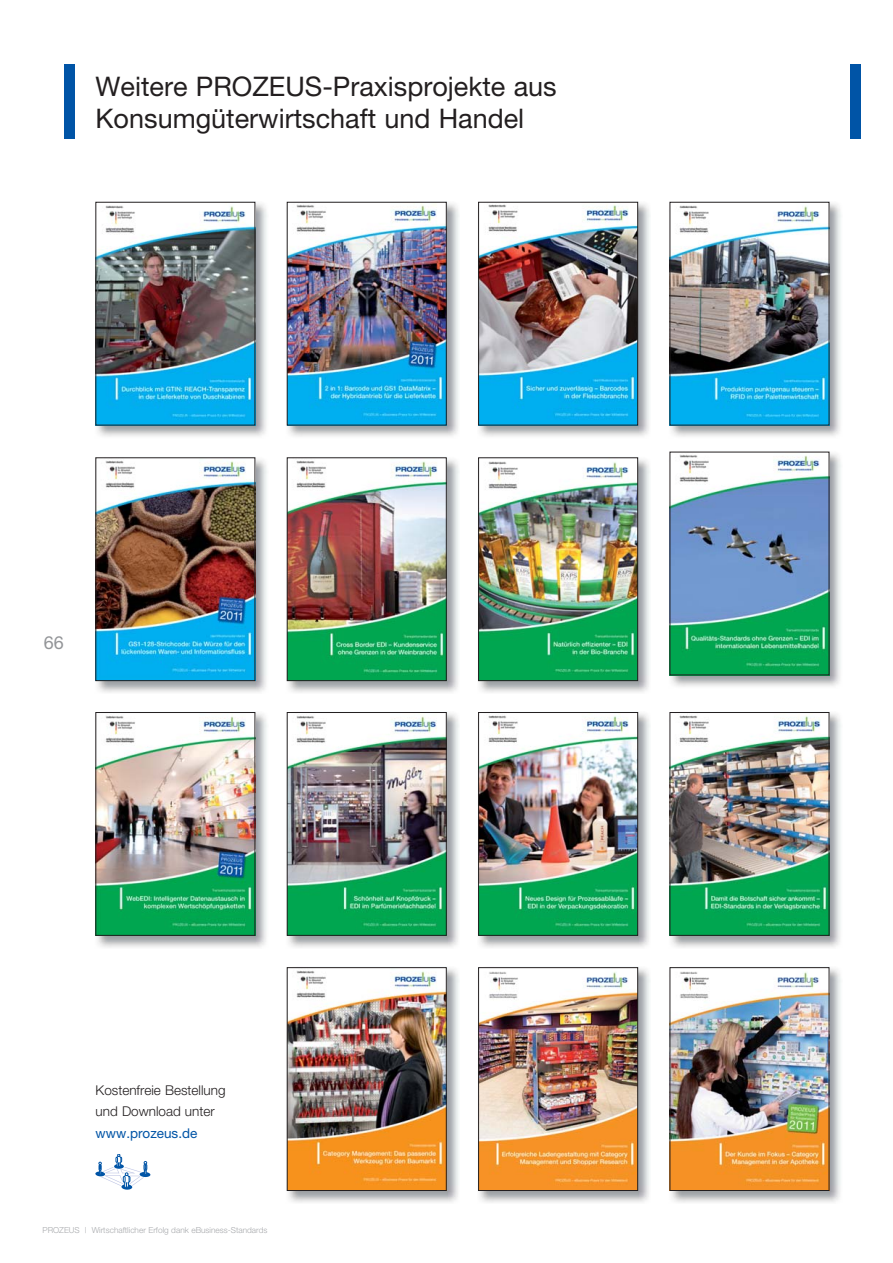
<style>
.page{position:relative;width:893px;height:1263px;background:#fff}
.page>*{position:absolute;margin:0;border:0;box-sizing:border-box;transform-origin:0 0}
.t1{font:27px/32px "Helvetica Neue";color:#231f20}
.t2{font:18px "Helvetica Neue";color:#939598}
.t3{font:300 13.5px/21.3px "Helvetica Neue";color:#231f20}
.t4{font:13.5px "Helvetica Neue";color:#0054a6}
.t5{font:300 8.25px "Helvetica Neue";color:#a7a9ac}
</style>
<div class="page">
<div style="left:64px;top:64px;width:10px;height:74px;background:#0054a6"></div>
<div style="left:850px;top:64px;width:11px;height:74px;background:#0054a6"></div>
<img style="left:286px;top:201px;width:173px;height:236px">
<img style="left:289px;top:204px;width:155px;height:219px">
<div style="left:287px;top:202px;width:159px;height:223px;border:1px solid #231f20"></div>
<img style="left:669px;top:451px;width:172px;height:236px">
<img style="left:672px;top:454px;width:155px;height:219px">
<img style="left:669px;top:712px;width:172px;height:236px">
<img style="left:672px;top:714px;width:155px;height:220px">
<div style="left:670px;top:712px;width:159px;height:224px;border:1px solid #231f20"></div>
<img style="left:95px;top:201px;width:172px;height:236px">
<img style="left:98px;top:204px;width:155px;height:219px">
<div style="left:96px;top:202px;width:159px;height:223px;border:1px solid #231f20"></div>
<img style="left:478px;top:201px;width:172px;height:236px">
<img style="left:480px;top:204px;width:156px;height:219px">
<div style="left:478px;top:202px;width:160px;height:223px;border:1px solid #231f20"></div>
<img style="left:95px;top:712px;width:172px;height:236px">
<img style="left:98px;top:714px;width:155px;height:220px">
<div style="left:96px;top:712px;width:159px;height:224px;border:1px solid #231f20"></div>
<img style="left:479px;top:967px;width:171px;height:236px">
<img style="left:480px;top:969px;width:156px;height:220px">
<div style="left:478px;top:967px;width:160px;height:224px;border:1px solid #231f20"></div>
<img style="left:286px;top:967px;width:173px;height:236px">
<img style="left:289px;top:969px;width:155px;height:220px">
<div style="left:287px;top:967px;width:159px;height:224px;border:1px solid #231f20"></div>
<img style="left:669px;top:201px;width:172px;height:236px">
<img style="left:672px;top:204px;width:155px;height:219px">
<div style="left:670px;top:202px;width:159px;height:223px;border:1px solid #231f20"></div>
<img style="left:286px;top:457px;width:173px;height:236px">
<img style="left:289px;top:460px;width:155px;height:219px">
<div style="left:287px;top:458px;width:159px;height:223px;border:1px solid #231f20"></div>
<img style="left:286px;top:712px;width:173px;height:236px">
<img style="left:289px;top:714px;width:155px;height:220px">
<div style="left:287px;top:712px;width:159px;height:224px;border:1px solid #231f20"></div>
<img style="left:669px;top:967px;width:172px;height:236px">
<img style="left:672px;top:969px;width:155px;height:220px">
<div style="left:670px;top:967px;width:159px;height:224px;border:1px solid #231f20"></div>
<img style="left:95px;top:457px;width:172px;height:236px">
<img style="left:98px;top:460px;width:155px;height:219px">
<div style="left:96px;top:458px;width:159px;height:223px;border:1px solid #231f20"></div>
<img style="left:478px;top:457px;width:172px;height:236px">
<img style="left:480px;top:460px;width:156px;height:219px">
<div style="left:478px;top:458px;width:160px;height:223px;border:1px solid #231f20"></div>
<img style="left:479px;top:712px;width:171px;height:236px">
<img style="left:480px;top:714px;width:156px;height:220px">
<div style="left:478px;top:712px;width:160px;height:224px;border:1px solid #231f20"></div>
<svg style="left:95px;top:1154px;width:55px;height:36px"></svg>
<p class="t1" style="left:96px;top:73px;width:462px">Weitere PROZEUS-Praxisprojekte aus<br>Konsumgüterwirtschaft und Handel</p>
<p class="t2" style="left:44px;top:636px;width:22px">66</p>
<p class="t3" style="left:96px;top:1081px;width:131px">Kostenfreie Bestellung und Download unter</p>
<p class="t4" style="left:96px;top:1128px;width:103px">www.prozeus.de</p>
<p class="t5" style="left:42px;top:1227px;width:226px">PROZEUS | Wirtschaftlicher Erfolg dank eBusiness-Standards</p>
</div>
